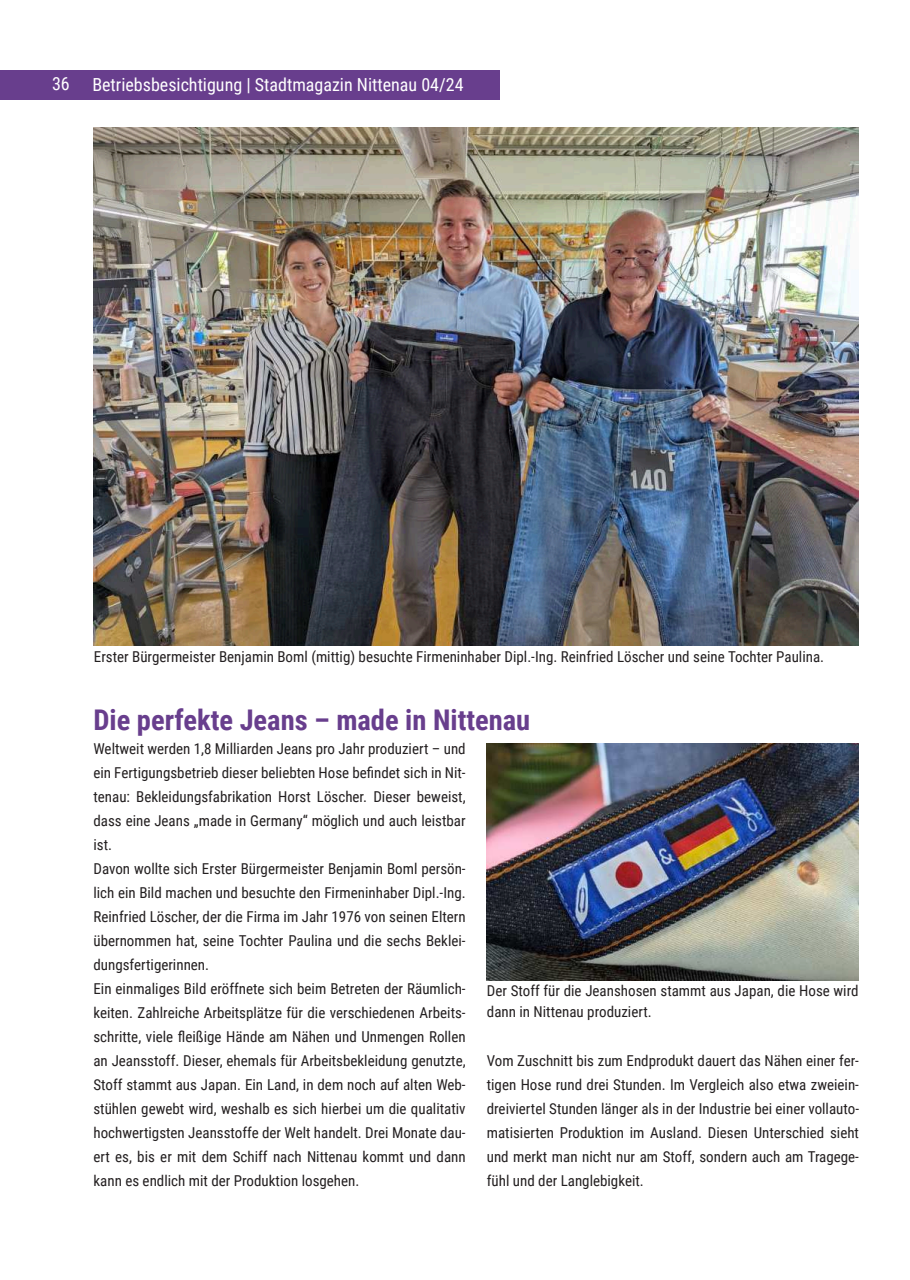
<style>
.page{position:relative;width:910px;height:1280px;background:#fff}
.page>*{position:absolute;margin:0;border:0;box-sizing:border-box;transform-origin:0 0}
.t1{font:700 28.5px "Roboto Condensed";color:#683e8d}
.t2{font:18px "Roboto Condensed";color:#fff}
.t3{font:15px/24px "Roboto Condensed";color:#231f20}
</style>
<div class="page">
<div style="left:0;top:71px;width:499px;height:29px;background:#683e8d"></div>
<img style="left:94px;top:127px;width:765px;height:518px">
<img style="left:487px;top:743px;width:372px;height:237px">
<p class="t2" style="left:52px;top:76px;width:19px">36</p>
<p class="t2" style="left:92px;top:77px;width:373px">Betriebsbesichtigung | Stadtmagazin Nittenau 04/24</p>
<p class="t3" style="left:94px;top:646px;width:732px">Erster Bürgermeister Benjamin Boml (mittig) besuchte Firmeninhaber Dipl.-Ing. Reinfried Löscher und seine Tochter Paulina.</p>
<h1 class="t1" style="left:93px;top:708px;width:438px">Die perfekte Jeans – made in Nittenau</h1>
<p class="t3" style="left:93px;top:738px;width:374px">Weltweit werden 1,8 Milliarden Jeans pro Jahr produziert – und ein Fertigungsbetrieb dieser beliebten Hose be昀椀ndet sich in Nit&shy;tenau: Bekleidungsfabrikation Horst Löscher. Dieser beweist, dass eine Jeans „made in Germany“ möglich und auch leistbar ist.<br>Davon wollte sich Erster Bürgermeister Benjamin Boml persön&shy;lich ein Bild machen und besuchte den Firmeninhaber Dipl.-Ing.<br>Reinfried Löscher, der die Firma im Jahr 1976 von seinen Eltern übernommen hat, seine Tochter Paulina und die sechs Beklei&shy;dungsfertigerinnen.<br>Ein einmaliges Bild eröffnete sich beim Betreten der Räumlich&shy;keiten. Zahlreiche Arbeitsplätze für die verschiedenen Arbeits&shy;schritte, viele 昀氀eißige Hände am Nähen und Unmengen Rollen an Jeansstoff. Dieser, ehemals für Arbeitsbekleidung genutzte, Stoff stammt aus Japan. Ein Land, in dem noch auf alten Web&shy;stühlen gewebt wird, weshalb es sich hierbei um die qualitativ hochwertigsten Jeansstoffe der Welt handelt. Drei Monate dau&shy;ert es, bis er mit dem Schiff nach Nittenau kommt und dann kann es endlich mit der Produktion losgehen.</p>
<p class="t3" style="left:487px;top:981px;width:373px;line-height:21px">Der Stoff für die Jeanshosen stammt aus Japan, die Hose wird dann in Nittenau produziert.</p>
<p class="t3" style="left:487px;top:1050px;width:374px;text-align:justify">Vom Zuschnitt bis zum Endprodukt dauert das Nähen einer fer&shy;tigen Hose rund drei Stunden. Im Vergleich also etwa zweiein&shy;dreiviertel Stunden länger als in der Industrie bei einer vollauto&shy;matisierten Produktion im Ausland. Diesen Unterschied sieht und merkt man nicht nur am Stoff, sondern auch am Tragege&shy;fühl und der Langlebigkeit.</p>
</div>
